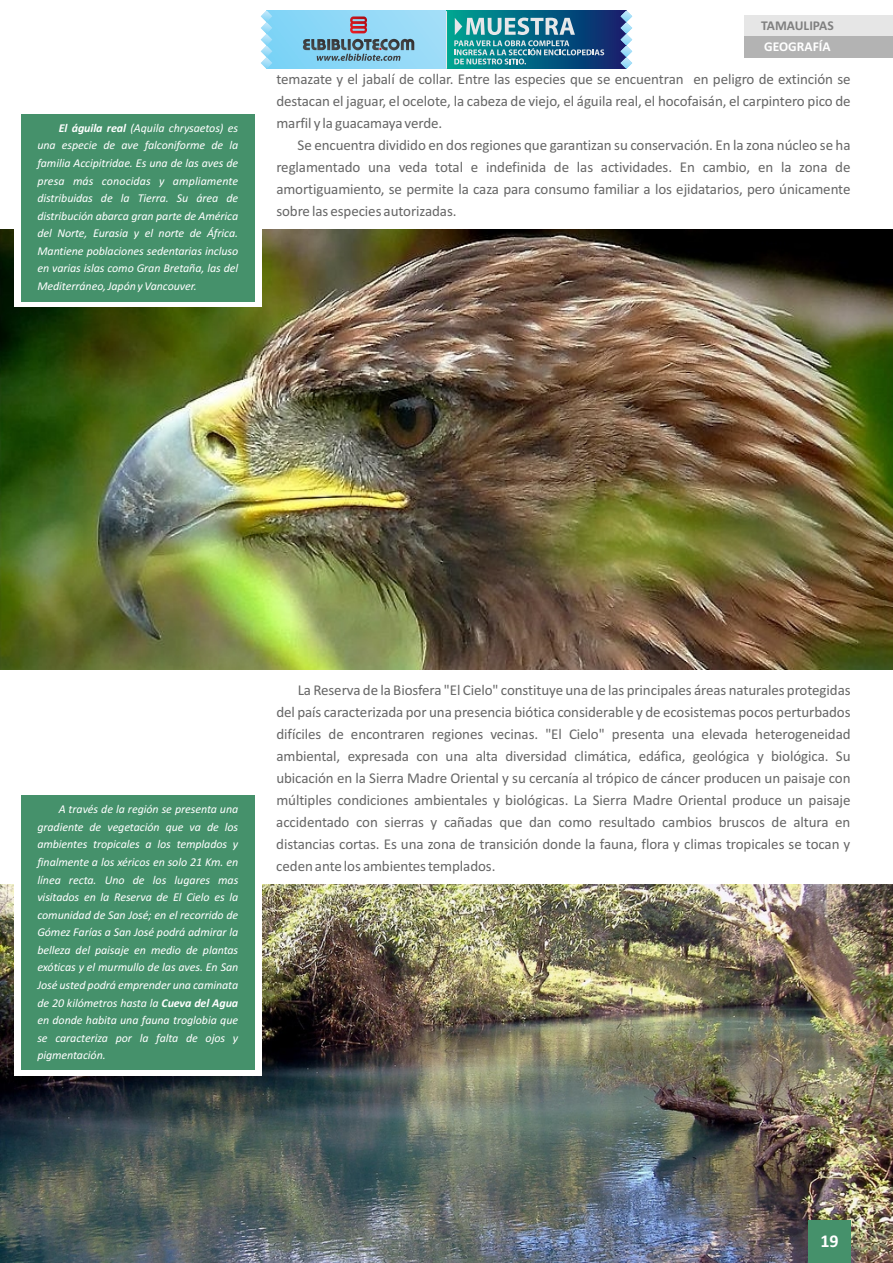
<style>
.page{position:relative;width:893px;height:1263px;background:#fff}
.page>*{position:absolute;margin:0;border:0;box-sizing:border-box;transform-origin:0 0}
.t1{font:700 18px "Calibri";color:#fff}
.t2{font:15px/21.9px "Calibri";letter-spacing:-.005em;color:#666;text-align:justify}
.t3{font:700 13.5px "Calibri";color:#808080}
.t4{font:700 13.5px "Calibri";color:#fff}
.t5{font:italic 12px/17.5px "Calibri";letter-spacing:-.005em;color:#fff;text-align:justify}
.s1{font-weight:700}
</style>
<div class="page">
<img style="left:0;top:884px;width:893px;height:379px">
<div style="left:744px;top:15px;width:149px;height:21px;background:#e6e6e6"></div>
<div style="left:744px;top:36px;width:149px;height:22px;background:#b3b3b3"></div>
<div style="left:808px;top:1220px;width:42px;height:43px;background:#45916b"></div>
<img style="left:0;top:230px;width:893px;height:439px">
<div style="left:15px;top:108px;width:247px;height:199px;background:#fff"></div>
<div style="left:21px;top:114px;width:234px;height:187px;background:#45916b"></div>
<div style="left:15px;top:790px;width:247px;height:286px;background:#fff"></div>
<div style="left:21px;top:795px;width:234px;height:275px;background:#45916b"></div>
<svg style="left:272px;top:10px;width:174px;height:59px;background:#8fd8f7"></svg>
<svg style="left:308px;top:428px;width:64px;height:28px;background:#767766"></svg>
<svg style="left:372px;top:428px;width:8px;height:28px"></svg>
<svg style="left:384px;top:428px;width:36px;height:28px"></svg>
<svg style="left:423px;top:428px;width:8px;height:28px"></svg>
<svg style="left:434px;top:428px;width:157px;height:28px;background:#5a4733"></svg>
<svg style="left:446px;top:10px;width:175px;height:59px;background:#095c7f"></svg>
<svg style="left:261px;top:10px;width:11px;height:59px"></svg>
<svg style="left:621px;top:10px;width:11px;height:59px"></svg>
<svg style="left:350px;top:16px;width:17px;height:17px"></svg>
<svg style="left:302px;top:39px;width:112px;height:22px;background:#6d98ac"></svg>
<svg style="left:454px;top:18px;width:150px;height:46px;background:#42889e"></svg>
<hr style="left:446px;top:11px;width:1px;height:58px;background:#e6e7e9">
<p class="t5" style="left:37px;top:120px;width:202px;text-indent:21px"><span class="s1">El águila real</span> (Aquila chrysaetos) es una especie de ave falconiforme de la familia Accipitridae. Es una de las aves de presa más conocidas y ampliamente distribuidas de la Tierra. Su área de distribución abarca gran parte de América del Norte, Eurasia y el norte de África.<br>Mantiene poblaciones sedentarias incluso en varias islas como Gran Bretaña, las del Mediterráneo, Japón y Vancouver.</p>
<p class="t3" style="left:761px;top:20px;width:74px">TAMAULIPAS</p>
<p class="t4" style="left:764px;top:41px;width:68px">GEOGRAFÍA</p>
<p class="t2" style="left:276px;top:69px;width:576px">temazate y el jabalí de collar. Entre las especies que se encuentran en peligro de extinción se destacan el jaguar, el ocelote, la cabeza de viejo, el águila real, el hocofaisán, el carpintero pico de marfil y la guacamaya verde.</p>
<p class="t2" style="left:276px;top:135px;width:576px;text-indent:21px">Se encuentra dividido en dos regiones que garantizan su conservación. En la zona núcleo se ha reglamentado una veda total e indefinida de las actividades. En cambio, en la zona de amortiguamiento, se permite la caza para consumo familiar a los ejidatarios, pero únicamente sobre las especies autorizadas.</p>
<p class="t5" style="left:37px;top:801px;width:203px;text-indent:21px">A través de la región se presenta una gradiente de vegetación que va de los ambientes tropicales a los templados y finalmente a los xéricos en solo 21 Km. en línea recta. Uno de los lugares mas visitados en la Reserva de El Cielo es la comunidad de San José; en el recorrido de Gómez Farías a San José podrá admirar la belleza del paisaje en medio de plantas exóticas y el murmullo de las aves. En San José usted podrá emprender una caminata de 20 kilómetros hasta la <span class="s1">Cueva del Agua </span>en donde habita una fauna troglobia que se caracteriza por la falta de ojos y pigmentación.</p>
<p class="t2" style="left:276px;top:681px;width:576px;text-indent:21px">La Reserva de la Biosfera "El Cielo" constituye una de las principales áreas naturales protegidas del país caracterizada por una presencia biótica considerable y de ecosistemas pocos perturbados difíciles de encontraren regiones vecinas. "El Cielo" presenta una elevada heterogeneidad ambiental, expresada con una alta diversidad climática, edáfica, geológica y biológica. Su ubicación en la Sierra Madre Oriental y su cercanía al trópico de cáncer producen un paisaje con múltiples condiciones ambientales y biológicas. La Sierra Madre Oriental produce un paisaje accidentado con sierras y cañadas que dan como resultado cambios bruscos de altura en distancias cortas. Es una zona de transición donde la fauna, flora y climas tropicales se tocan y ceden ante los ambientes templados.</p>
<p class="t1" style="left:820px;top:1234px;width:20px">19</p>
</div>
